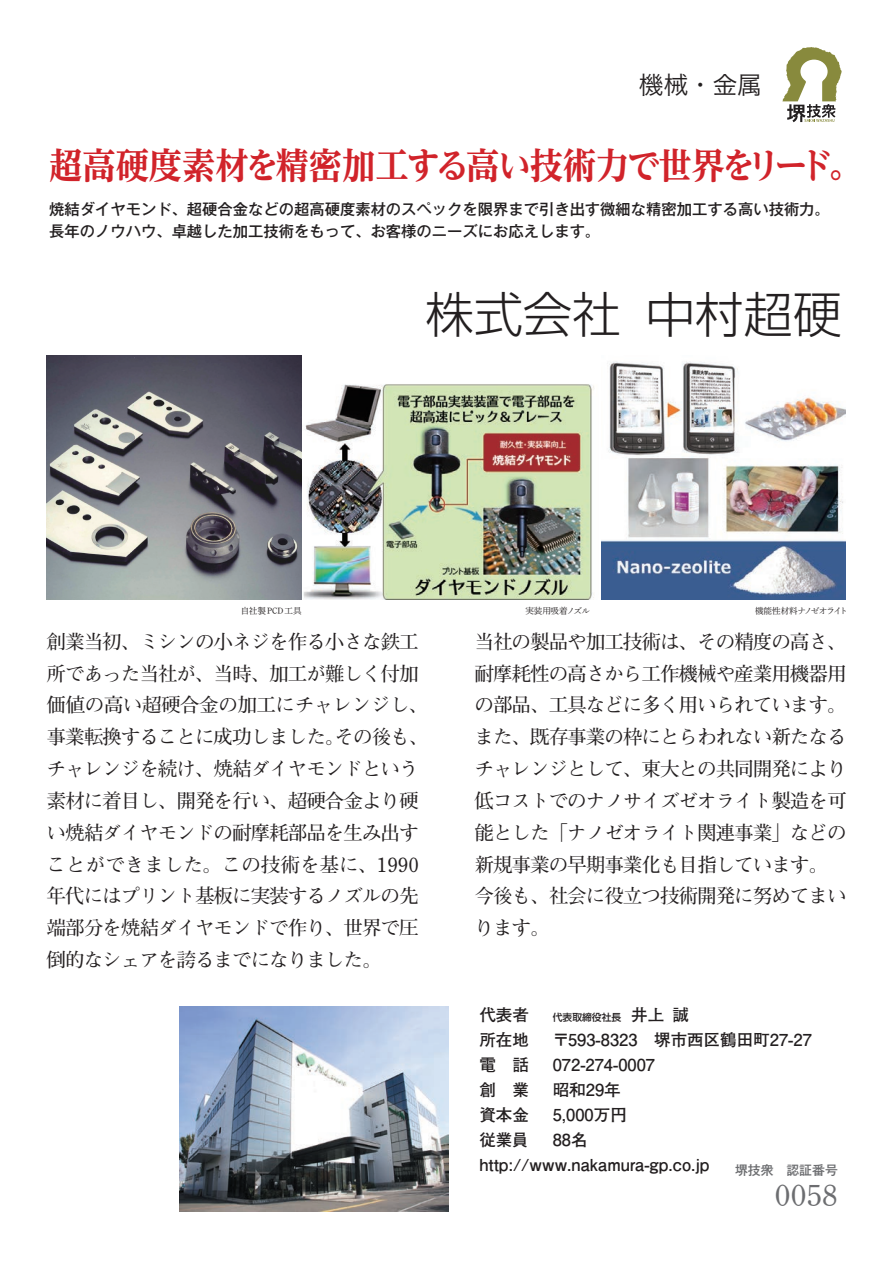
<style>
.page{position:relative;width:893px;height:1263px;background:#fff}
.page>*{position:absolute;margin:0;border:0;box-sizing:border-box;transform-origin:0 0}
.t1{font:48.9px "Shin Go Pr 6 N Light 90 pv RKSJ H";color:#231f20}
.t2{font:36.15px "Reim Yonz Pr 6 Ex Bold 90 pv RKSJ H";letter-spacing:-.045em;color:#d1232a;scale:.92 1}
.t3{font:30.6px "P Shuei Min Pr 6 N L 90 pv RKSJ H";color:#6c6d70}
.t4{font:24.45px "Hira Kaku Std N W3 90 pv RKSJ H";color:#231f20}
.t5{font:19.65px/31.8px "Futo Min A101 Pr 6 N Bold 90 pv RKSJ H";letter-spacing:-.055em;color:#231f20}
.t6{font:16.5px/25px "Futo Go B101 Pr 6 N Bold 90 pv RKSJ H";color:#231f20}
.t7{font:15.3px/22px "Gothic MB101 Pr 6 N Medium 90 pv RKSJ H";color:#231f20}
.t8{font:12.9px "Gothic MB101 Pr 6 N Medium 90 pv RKSJ H";color:#6c6d70}
.t9{font:9.75px "Shin Go Pr 6 N Medium 90 pv RKSJ H";color:#231f20}
.t10{font:8.55px "P Shuei Min Pr 6 N L 90 pv RKSJ H";letter-spacing:-.065em;color:#231f20}
.t11{font:8.55px "P Shuei Min Pr 6 N L 90 pv RKSJ H";color:#231f20}
.t12{font:8.55px "P Shuei Min Pr 6 N L 90 pv RKSJ H";letter-spacing:-.03em;color:#231f20}
.s1{font-family:"Futo Go B101 Pr 6 N Bold 90 pv RKSJ H";font-size:16.5px}
</style>
<div class="page">
<img style="left:303px;top:384px;width:291px;height:215px">
<img style="left:601px;top:361px;width:244px;height:238px">
<img style="left:180px;top:1006px;width:268px;height:205px">
<svg style="left:782px;top:47px;width:59px;height:75px"></svg>
<img style="left:47px;top:356px;width:255px;height:243px">
<p class="t4" style="left:639px;top:76px;width:124px">機械・金属</p>
<h2 class="t2" style="left:49px;top:152px;width:884px">超高硬度素材を精密加工する高い技術力で世界をリード。</h2>
<p class="t7" style="left:49px;top:200px;width:782px">焼結ダイヤモンド、超硬合金などの超高硬度素材のスペックを限界まで引き出す微細な精密加工する高い技術力。長年のノウハウ、卓越した加工技術をもって、お客様のニーズにお応えします。</p>
<h1 class="t1" style="left:425px;top:296px;width:418px">株式会社 中村超硬</h1>
<p class="t11" style="left:241px;top:607px;width:62px">自社製 PCD工具</p>
<p class="t12" style="left:525px;top:607px;width:66px">実装用吸着ノズル</p>
<p class="t10" style="left:755px;top:607px;width:95px">機能性材料ナノゼオライト</p>
<p class="t5" style="left:47px;top:628px;width:383px">創業当初、ミシンの小ネジを作る小さな鉄工所であった当社が、当時、加工が難しく付加価値の高い超硬合金の加工にチャレンジし、事業転換することに成功しました。その後も、チャレンジを続け、焼結ダイヤモンドという素材に着目し、開発を行い、超硬合金より硬い焼結ダイヤモンドの耐摩耗部品を生み出すことができました。この技術を基に、1990年代にはプリント基板に実装するノズルの先端部分を焼結ダイヤモンドで作り、世界で圧倒的なシェアを誇るまでになりました。</p>
<p class="t5" style="left:474px;top:628px;width:374px">当社の製品や加工技術は、その精度の高さ、耐摩耗性の高さから工作機械や産業用機器用の部品、工具などに多く用いられています。また、既存事業の枠にとらわれない新たなるチャレンジとして、東大との共同開発により低コストでのナノサイズゼオライト製造を可能とした「ナノゼオライト関連事業」などの新規事業の早期事業化も目指しています。今後も、社会に役立つ技術開発に努めてまいります。</p>
<p class="t6" style="left:479px;top:1004px;width:51px">代表者</p>
<p class="t9" style="left:552px;top:1013px;width:138px">代表取締役社長　<span class="s1">井上 誠</span></p>
<p class="t6" style="left:479px;top:1029px;width:51px">所在地</p>
<p class="t6" style="left:552px;top:1029px;width:260px">〒593-8323　堺市西区鶴田町27-27</p>
<p class="t6" style="left:479px;top:1054px;width:51px">電　話</p>
<p class="t6" style="left:552px;top:1054px;width:104px">072-274-0007</p>
<p class="t6" style="left:479px;top:1079px;width:51px">創　業</p>
<p class="t6" style="left:552px;top:1079px;width:69px">昭和29年</p>
<p class="t6" style="left:479px;top:1105px;width:51px">資本金</p>
<p class="t6" style="left:552px;top:1105px;width:76px">5,000万円</p>
<p class="t6" style="left:479px;top:1130px;width:50px">従業員</p>
<p class="t6" style="left:479px;top:1130px;width:232px;text-indent:73px">88名http://www.nakamura-gp.co.jp</p>
<p class="t8" style="left:735px;top:1165px;width:104px">堺技衆　認証番号</p>
<h3 class="t3" style="left:774px;top:1184px;width:64px">0058</h3>
</div>
